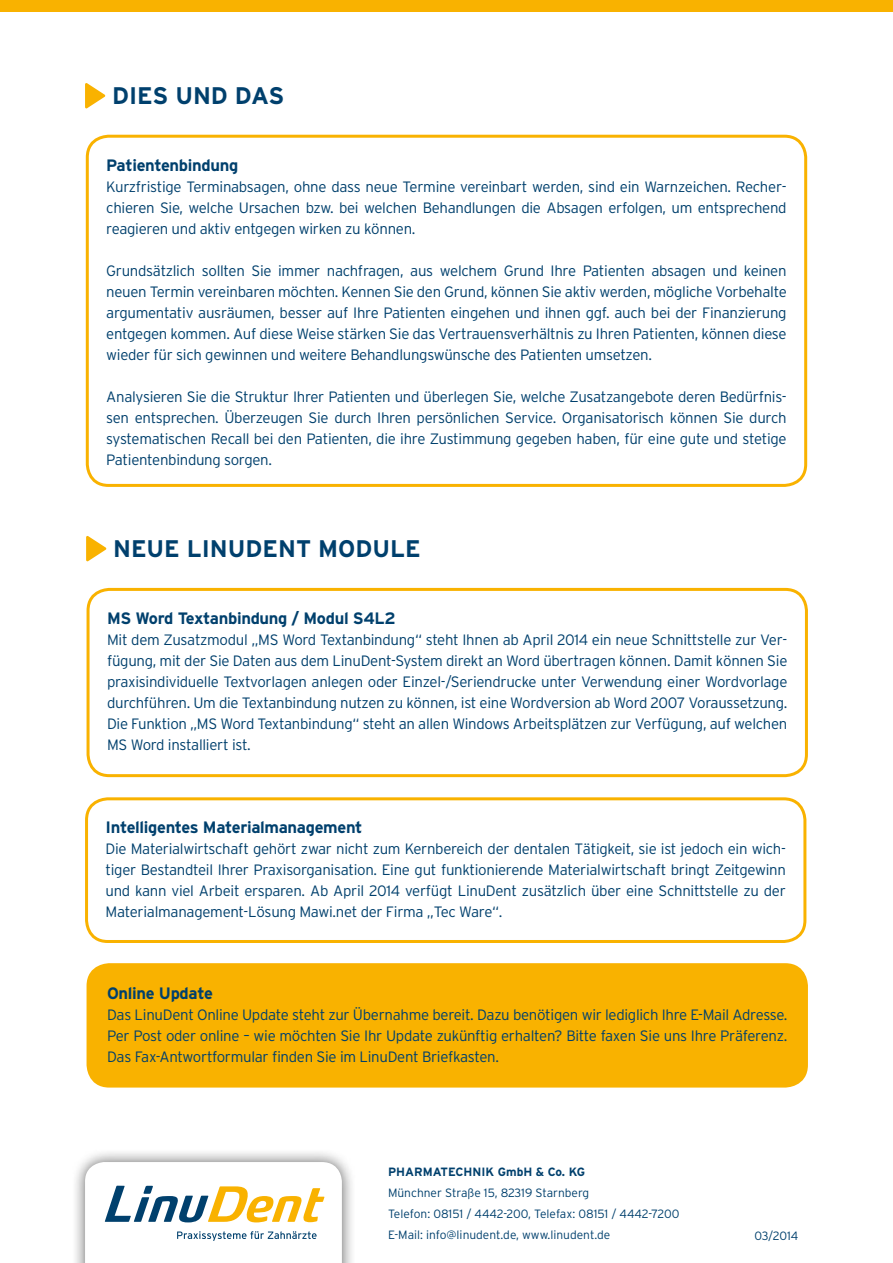
<style>
.page{position:relative;width:893px;height:1263px;background:#fff}
.page>*{position:absolute;margin:0;border:0;box-sizing:border-box;transform-origin:0 0}
.t1{font:700 24px "Interstate";color:#00406d}
.t2{font:700 16.5px "Interstate";letter-spacing:-.02em;color:#00406d}
.t3{font:300 15px/21px "Interstate";letter-spacing:-.02em;color:#00406d;text-align:justify}
.t4{font:300 12px/21px "Interstate";color:#00406d}
.t5{font:700 12px "Interstate";color:#00406d}
</style>
<div class="page">
<div style="left:87px;top:588px;width:721px;height:189px;border:3px solid #f9b200;border-radius:21px"></div>
<div style="left:0;top:0;width:893px;height:12px;background:#f9b200"></div>
<div style="left:70px;top:1147px;width:293px;height:116px;background:#000;opacity:.6"></div>
<svg style="left:85px;top:1162px;width:257px;height:101px"></svg>
<div style="left:86px;top:135px;width:721px;height:352px;border:3px solid #f9b200;border-radius:21px"></div>
<svg style="left:85px;top:83px;width:20px;height:25px"></svg>
<div style="left:85px;top:797px;width:721px;height:146px;border:3px solid #f9b200;border-radius:21px"></div>
<div style="left:88px;top:965px;width:718px;height:121px;background:#f9b200;border-radius:21px"></div>
<div style="left:87px;top:963px;width:721px;height:124px;border:3px solid #f9b200;border-radius:21px"></div>
<svg style="left:86px;top:536px;width:20px;height:25px"></svg>
<h1 class="t1" style="left:112px;top:83px;width:81px">dies und</h1>
<h1 class="t1" style="left:235px;top:83px;width:17px">das</h1>
<p class="t2" style="left:106px;top:156px;width:134px">Patientenbindung</p>
<p class="t3" style="left:106px;top:176px;width:682px">Kurzfristige Terminabsagen, ohne dass neue Termine vereinbart werden, sind ein Warnzeichen. Recher&shy;chieren Sie, welche Ursachen bzw. bei welchen Behandlungen die Absagen erfolgen, um entsprechend reagieren und aktiv entgegen wirken zu können.</p>
<p class="t3" style="left:106px;top:260px;width:682px">Grundsätzlich sollten Sie immer nachfragen, aus welchem Grund Ihre Patienten absagen und keinen neuen Termin vereinbaren möchten. Kennen Sie den Grund, können Sie aktiv werden, mögliche Vorbehalte argumentativ ausräumen, besser auf Ihre Patienten eingehen und ihnen ggf. auch bei der Finanzierung entgegen kommen. Auf diese Weise stärken Sie das Vertrauensverhältnis zu Ihren Patienten, können diese wieder für sich gewinnen und weitere Behandlungswünsche des Patienten umsetzen.</p>
<p class="t3" style="left:106px;top:386px;width:682px">Analysieren Sie die Struktur Ihrer Patienten und überlegen Sie, welche Zusatzangebote deren Bedürfnis&shy;sen entsprechen. Überzeugen Sie durch Ihren persönlichen Service. Organisatorisch können Sie durch systematischen Recall bei den Patienten, die ihre Zustimmung gegeben haben, für eine gute und stetige Patientenbindung sorgen.</p>
<h1 class="t1" style="left:113px;top:535px;width:34px">Neue</h1>
<h1 class="t1" style="left:187px;top:535px;width:41px">linuden</h1>
<h1 class="t1" style="left:296px;top:535px;width:76px">t module</h1>
<p class="t2" style="left:107px;top:609px;width:290px">MS Word Textanbindung / Modul S4L2</p>
<p class="t3" style="left:107px;top:629px;width:682px">Mit dem Zusatzmodul „MS Word Textanbindung“ steht Ihnen ab April 2014 ein neue Schnittstelle zur Ver&shy;fügung, mit der Sie Daten aus dem LinuDent-System direkt an Word übertragen können. Damit können Sie praxisindividuelle Textvorlagen anlegen oder Einzel-/Seriendrucke unter Verwendung einer Wordvorlage durchführen. Um die Textanbindung nutzen zu können, ist eine Wordversion ab Word 2007 Voraussetzung.<br>Die Funktion „MS Word Textanbindung“ steht an allen Windows Arbeitsplätzen zur Verfügung, auf welchen MS Word installiert ist.</p>
<p class="t2" style="left:106px;top:818px;width:258px">I ntelligentes Materialmanagement</p>
<p class="t3" style="left:106px;top:838px;width:682px">Die Materialwirtschaft gehört zwar nicht zum Kernbereich der dentalen Tätigkeit, sie ist jedoch ein wich&shy;tiger Bestandteil Ihrer Praxisorganisation. Eine gut funktionierende Materialwirtschaft bringt Zeitgewinn und kann viel Arbeit ersparen. Ab April 2014 verfügt LinuDent zusätzlich über eine Schnittstelle zu der Materialmanagement-Lösung Mawi.net der Firma „Tec Ware“.</p>
<p class="t2" style="left:107px;top:984px;width:107px">Online Update</p>
<p class="t3" style="left:107px;top:1004px;width:682px">Das LinuDent Online Update steht zur Übernahme bereit. Dazu benötigen wir lediglich Ihre E-Mail Adresse.<br>Per Post oder online – wie möchten Sie Ihr Update zukünftig erhalten? Bitte faxen Sie uns Ihre Präferenz.<br>Das Fax-Antwortformular finden Sie im LinuDent Briefkasten.</p>
<p class="t5" style="left:388px;top:1165px;width:199px">PHARMATECH NI K GmbH &amp; Co. KG</p>
<p class="t4" style="left:388px;top:1182px;width:293px">Münchner Straße 15, 82319 Starnberg<br>Telefon: 08151 / 4442-200, Telefax: 08151 / 4442-7200<br>E-Mail: info@linudent.de, www.linudent.de</p>
<p class="t4" style="left:754px;top:1225px;width:46px">03/2014</p>
</div>
